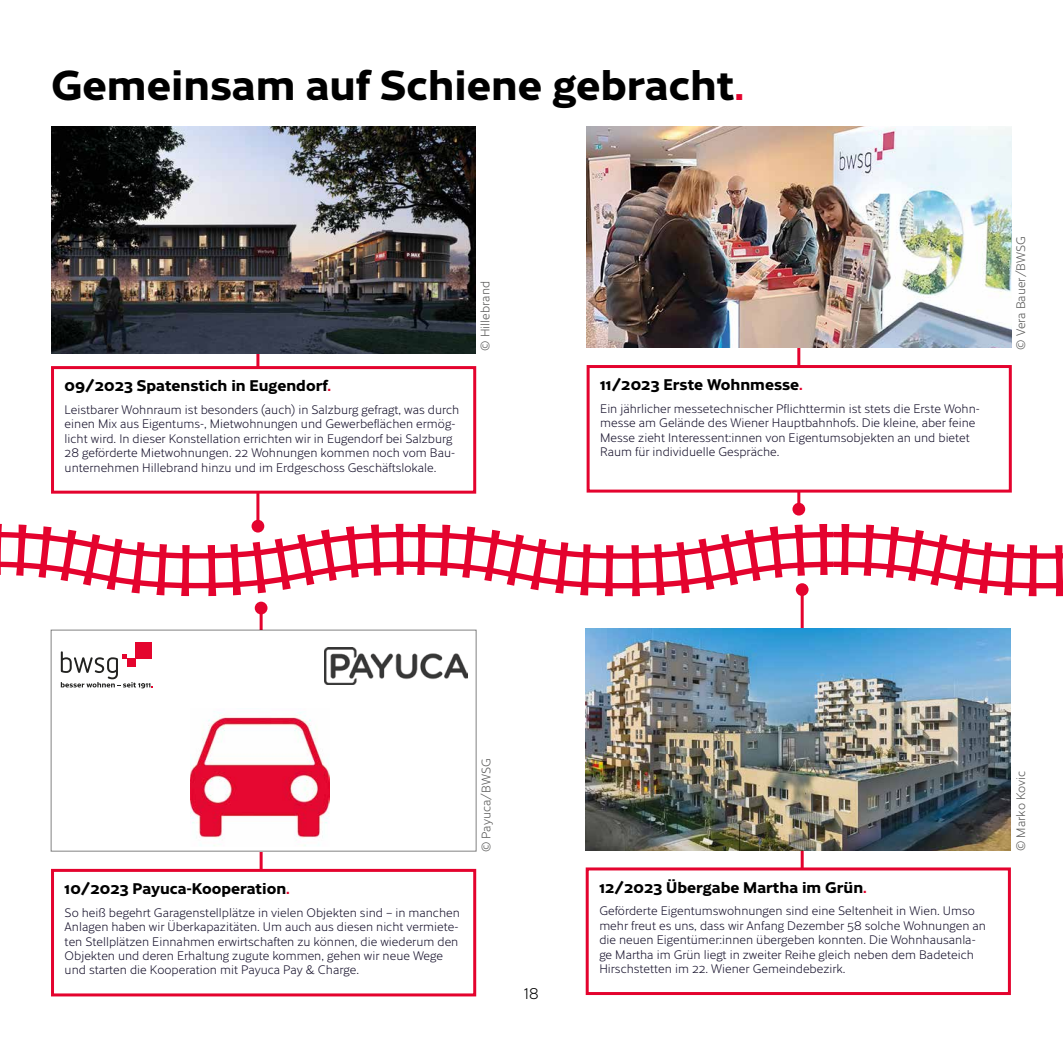
<style>
.page{position:relative;width:1063px;height:1063px;background:#fff}
.page>*{position:absolute;margin:0;border:0;box-sizing:border-box;transform-origin:0 0}
.t1{font:700 40.5px "Cresta";color:#000}
.t2{font:700 15px "Cresta";color:#000}
.t3{font:300 15px "Cresta";color:#000}
.t4{font:300 12px/14.4px "Cresta";color:#17122c}
.t5{font:300 12px "Cresta";color:#575756}
.s1{color:#e4032e}
</style>
<div class="page">
<svg style="left:0;top:524px;width:1063px;height:72px"></svg>
<hr style="left:256px;top:151px;width:3px;height:377px;background:#e4032e">
<div style="left:252px;top:520px;width:12px;height:13px;background:#e4032e;border-radius:50%"></div>
<div style="left:53px;top:368px;width:422px;height:124px;background:#fff"></div>
<div style="left:51px;top:366px;width:425px;height:128px;border:3px solid #e4032e"></div>
<hr style="left:797px;top:134px;width:3px;height:377px;background:#e4032e">
<div style="left:792px;top:503px;width:13px;height:13px;background:#e4032e;border-radius:50%"></div>
<div style="left:588px;top:367px;width:422px;height:124px;background:#fff"></div>
<div style="left:587px;top:365px;width:425px;height:128px;border:3px solid #e4032e"></div>
<img style="left:587px;top:126px;width:425px;height:222px">
<hr style="left:260px;top:606px;width:3px;height:377px;background:#e4032e">
<div style="left:255px;top:602px;width:13px;height:12px;background:#e4032e;border-radius:50%"></div>
<div style="left:53px;top:870px;width:422px;height:125px;background:#fff"></div>
<div style="left:51px;top:869px;width:425px;height:127px;border:3px solid #e4032e"></div>
<hr style="left:801px;top:587px;width:3px;height:378px;background:#e4032e">
<div style="left:796px;top:583px;width:13px;height:13px;background:#e4032e;border-radius:50%"></div>
<div style="left:587px;top:869px;width:422px;height:125px;background:#fff"></div>
<div style="left:586px;top:867px;width:425px;height:128px;border:3px solid #e4032e"></div>
<img style="left:586px;top:629px;width:425px;height:221px">
<img style="left:51px;top:126px;width:424px;height:228px">
<div style="left:51px;top:630px;width:425px;height:221px;background:#fff"></div>
<div style="left:136px;top:642px;width:16px;height:17px;background:#e4052e"></div>
<svg style="left:61px;top:651px;width:91px;height:37px"></svg>
<img style="left:324px;top:647px;width:143px;height:38px">
<img style="left:190px;top:711px;width:139px;height:135px">
<h1 class="t1" style="left:51px;top:52px;width:695px">Gemeinsam auf Schiene gebracht<span class="s1">.</span></h1>
<p class="t2" style="left:65px;top:373px;width:268px">09/2023 Spatenstich in Eugendorf<span class="s1">.</span></p>
<p class="t4" style="left:65px;top:402px;width:396px">Leistbarer Wohnraum ist besonders (auch) in Salzburg gefragt, was durch einen Mix aus Eigentums-, Mietwohnungen und Gewerbeflächen ermög&shy;licht wird. In dieser Konstellation errichten wir in Eugendorf bei Salzburg 28 geförderte Mietwohnungen. 22 Wohnungen kommen noch vom Bau&shy;unternehmen Hillebrand hinzu und im Erdgeschoss Geschäftslokale.</p>
<p class="t5" style="left:476px;top:351px;width:71px;rotate:-90deg">© Hillebrand</p>
<p class="t2" style="left:600px;top:372px;width:204px">11/2023 Erste Wohnmesse<span class="s1">.</span></p>
<p class="t4" style="left:600px;top:401px;width:381px">Ein jährlicher messetechnischer Pflichttermin ist stets die Erste Wohn&shy;messe am Gelände des Wiener Hauptbahnhofs. Die kleine, aber feine Messe zieht Interessent:innen von Eigentumsobjekten an und bietet Raum für individuelle Gespräche.</p>
<p class="t5" style="left:1012px;top:350px;width:115px;rotate:-90deg">© Vera Bauer/BWSG</p>
<p class="t2" style="left:65px;top:876px;width:227px">10/2023 Payuca-Kooperation<span class="s1">.</span></p>
<p class="t4" style="left:65px;top:904px;width:397px">So heiß begehrt Garagenstellplätze in vielen Objekten sind – in manchen Anlagen haben wir Überkapazitäten. Um auch aus diesen nicht vermiete&shy;ten Stellplätzen Einnahmen erwirtschaften zu können, die wiederum den Objekten und deren Erhaltung zugute kommen, gehen wir neue Wege und starten die Kooperation mit Payuca Pay &amp; Charge.</p>
<p class="t5" style="left:477px;top:852px;width:95px;rotate:-90deg">© Payuca/BWSG</p>
<p class="t3" style="left:524px;top:982px;width:16px">18</p>
<p class="t2" style="left:599px;top:875px;width:269px">12/2023 Übergabe Martha im Grün<span class="s1">.</span></p>
<p class="t4" style="left:599px;top:903px;width:388px">Geförderte Eigentumswohnungen sind eine Seltenheit in Wien. Umso mehr freut es uns, dass wir Anfang Dezember 58 solche Wohnungen an die neuen Eigentümer:innen übergeben konnten. Die Wohnhausanla&shy;ge Martha im Grün liegt in zweiter Reihe gleich neben dem Badeteich Hirschstetten im 22. Wiener Gemeindebezirk.</p>
<p class="t5" style="left:1012px;top:851px;width:82px;rotate:-90deg">© Marko Kovic</p>
</div>
